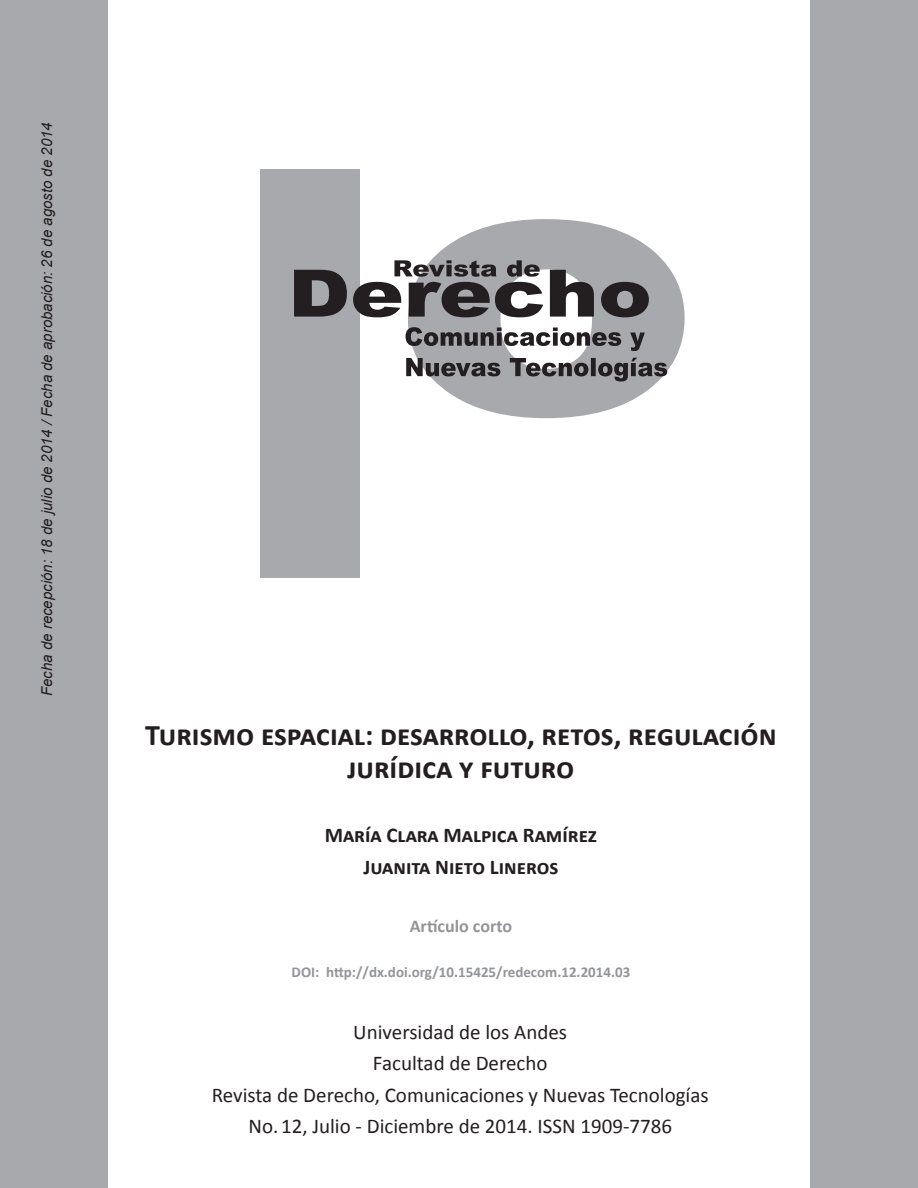
<style>
.page{position:relative;width:918px;height:1188px;background:#fff}
.page>*{position:absolute;margin:0;border:0;box-sizing:border-box;transform-origin:0 0}
.T0{font:700 30px "Calibri";color:#231f20}
.AUTOR{font:21px "Calibri";color:#231f20}
.AUTOR-2{font:700 21px "Calibri";color:#231f20}
.AUTOR-3{font:700 18px "Calibri";color:#939598}
.PIE_FINAL{font:italic 15px "Arial";color:#231f20}
.AUTOR-4{font:700 15px "Calibri";color:#939598}
</style>
<div class="page">
<div style="left:0;top:0;width:108px;height:1188px;background:#a8a9ad"></div>
<div style="left:810px;top:0;width:108px;height:1188px;background:#a8a9ad"></div>
<div style="left:260px;top:169px;width:100px;height:409px;background:#a8a9ad"></div>
<svg style="left:408px;top:219px;width:277px;height:199px;fill:#a8a9ad"></svg>
<svg style="left:294px;top:260px;width:355px;height:57px"></svg>
<svg style="left:406px;top:358px;width:261px;height:24px;background:#7f7e81"></svg>
<svg style="left:406px;top:327px;width:239px;height:24px"></svg>
<p class="PIE_FINAL" style="left:37px;top:696px;width:575px;rotate:-90deg">Fecha de recepción: 18 de julio de 2014 / Fecha de aprobación: 26 de agosto de 2014</p>
<p class="T0" style="left:145px;top:716px;width:633px">Turismo espacial: desarrollo, retos, regulación</p>
<p class="T0" style="left:348px;top:749px;width:228px">jurídica y futuro</p>
<p class="AUTOR-2" style="left:325px;top:822px;width:274px">María Clara Malpica Ramírez</p>
<p class="AUTOR-2" style="left:364px;top:853px;width:196px">Juanita Nieto Lineros</p>
<p class="AUTOR-3" style="left:410px;top:915px;width:104px">Artículo corto</p>
<p class="AUTOR-4" style="left:292px;top:963px;width:340px">DOI: http://dx.doi.org/10.15425/redecom.12.2014.03</p>
<p class="AUTOR" style="left:353px;top:1019px;width:215px">Universidad de los Andes</p>
<p class="AUTOR" style="left:373px;top:1050px;width:176px">Facultad de Derecho</p>
<p class="AUTOR" style="left:212px;top:1082px;width:498px">Revista de Derecho, Comunicaciones y Nuevas Tecnologías</p>
<p class="AUTOR" style="left:248px;top:1113px;width:425px">No. 12, Julio - Diciembre de 2014. ISSN 1909-7786</p>
</div>
